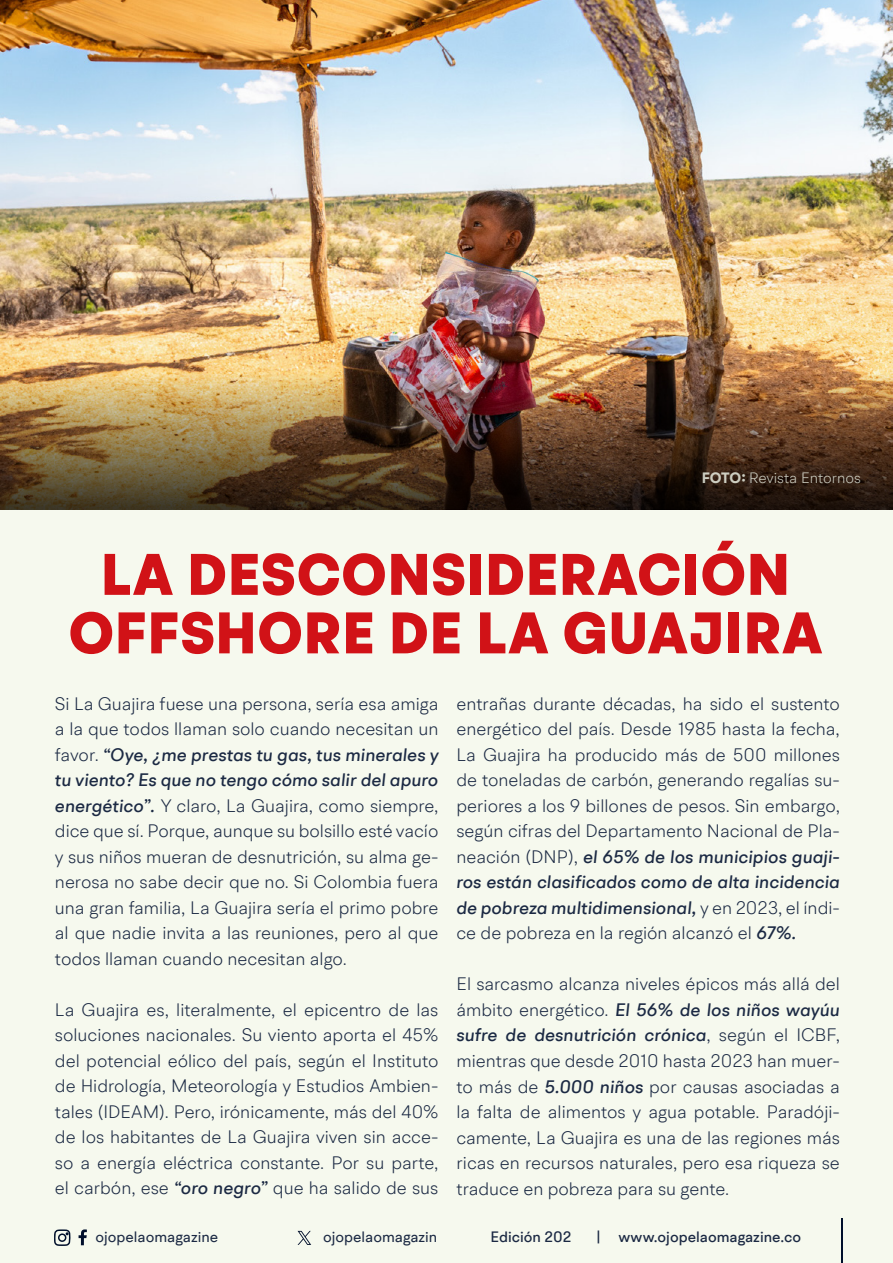
<style>
.page{position:relative;width:893px;height:1263px;background:#f6f9ee}
.page>*{position:absolute;margin:0;border:0;box-sizing:border-box;transform-origin:0 0}
.t1{font:900 58.5px/58.5px "BR Hendrix";letter-spacing:.01em;color:#d11217;text-align:center}
.t2{font:300 18px/25.5px "BR Hendrix";color:#1b2943;text-align:justify}
.t3{font:500 15px "BR Hendrix";color:#1b2943}
.t4{font:15px "BR Hendrix";color:#1b2943}
.t5{font:300 15px "BR Hendrix";color:#f5faed}
.s1{font-weight:700}
.s2{font-weight:500;font-style:italic}
</style>
<div class="page">
<svg style="left:79px;top:1229px;width:8px;height:16px"></svg>
<svg style="left:54px;top:1229px;width:17px;height:17px"></svg>
<hr style="left:841px;top:1219px;width:1px;height:44px;background:#000f2b">
<svg style="left:298px;top:1231px;width:13px;height:14px"></svg>
<img style="left:0;top:0;width:893px;height:373px">
<img style="left:0;top:373px;width:893px;height:136px">
<p class="t5" style="left:701px;top:469px;width:161px"><span class="s1">FOTO:</span> Revista Entornos</p>
<h1 class="t1" style="left:68px;top:547px;width:755px">LA DESCONSIDERACIÓN<br>OFFSHORE DE LA GUAJIRA</h1>
<p class="t2" style="left:55px;top:691px;width:385px">Si La Guajira fuese una persona, sería esa amiga a la que todos llaman solo cuando necesitan un favor. <span class="s2">“Oye, ¿me prestas tu gas, tus minerales y tu viento? Es que no tengo cómo salir del apuro energético”.</span> Y claro, La Guajira, como siempre, dice que sí. Porque, aunque su bolsillo esté vacío y sus niños mueran de desnutrición, su alma ge&shy;nerosa no sabe decir que no. Si Colombia fuera una gran familia, La Guajira sería el primo pobre al que nadie invita a las reuniones, pero al que todos llaman cuando necesitan algo.</p>
<p class="t2" style="left:55px;top:997px;width:385px">La Guajira es, literalmente, el epicentro de las soluciones nacionales. Su viento aporta el 45% del potencial eólico del país, según el Instituto de Hidrología, Meteorología y Estudios Ambien&shy;tales (IDEAM). Pero, irónicamente, más del 40% de los habitantes de La Guajira viven sin acce&shy;so a energía eléctrica constante. Por su parte, el carbón, ese <span class="s2">“oro negro”</span> que ha salido de sus</p>
<p class="t2" style="left:456px;top:691px;width:385px">entrañas durante décadas, ha sido el sustento energético del país. Desde 1985 hasta la fecha, La Guajira ha producido más de 500 millones de toneladas de carbón, generando regalías su&shy;periores a los 9 billones de pesos. Sin embargo, según cifras del Departamento Nacional de Pla&shy;neación (DNP), <span class="s2">el 65% de los municipios guaji&shy;ros están clasificados como de alta incidencia de pobreza multidimensional,</span> y en 2023, el índi&shy;ce de pobreza en la región alcanzó el <span class="s2">67%.</span></p>
<p class="t2" style="left:456px;top:971px;width:385px">El sarcasmo alcanza niveles épicos más allá del ámbito energético. <span class="s2">El 56% de los niños wayúu sufre de desnutrición crónica</span>, según el ICBF, mientras que desde 2010 hasta 2023 han muer&shy;to más de <span class="s2">5.000 niños</span> por causas asociadas a la falta de alimentos y agua potable. Paradóji&shy;camente, La Guajira es una de las regiones más ricas en recursos naturales, pero esa riqueza se traduce en pobreza para su gente.</p>
<p class="t4" style="left:96px;top:1227px;width:124px">ojopelaomagazine</p>
<p class="t4" style="left:323px;top:1227px;width:116px">ojopelaomagazin</p>
<p class="t3" style="left:490px;top:1227px;width:82px">Edición 202</p>
<p class="t3" style="left:596px;top:1227px;width:206px">| www.ojopelaomagazine.co</p>
</div>
